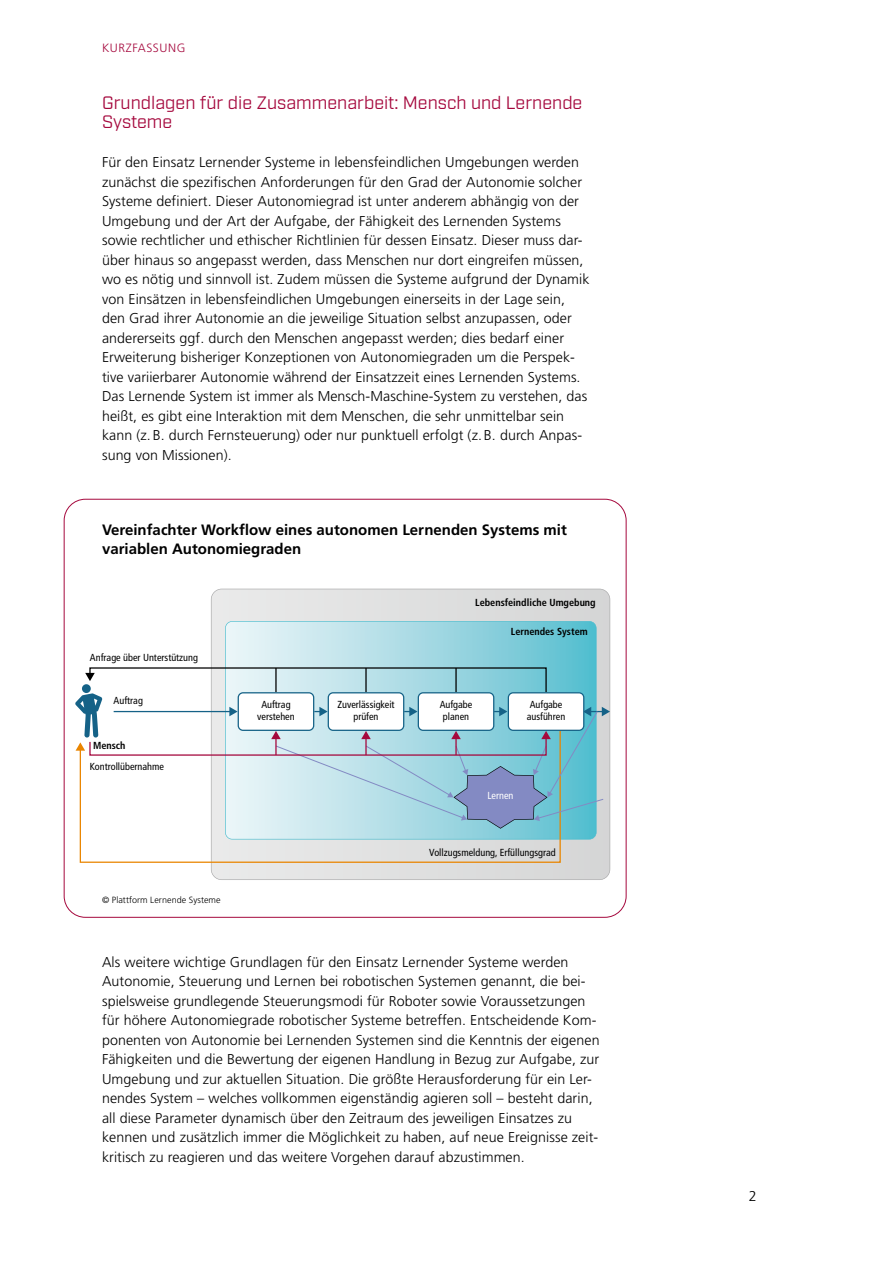
<style>
.page{position:relative;width:893px;height:1263px;background:#fff}
.page>*{position:absolute;margin:0;border:0;box-sizing:border-box;transform-origin:0 0}
.t1{font:18px/19.5px "Industry";color:#a5083d}
.t2{font:700 15px/19.5px "Frutiger";color:#000}
.t3{font:300 14.25px/19.5px "Frutiger";letter-spacing:.005em;color:#000}
.t4{font:300 12px "Frutiger CE";letter-spacing:.05em;color:#a5083d}
.t5{font:condensed 10.2px/12.3px "Frutiger";color:#000;text-align:center}
.t6{font:700 condensed 10.2px "Frutiger";color:#000}
.t7{font:condensed 10.2px "Frutiger";color:#fff}
.t8{font:300 9px "Frutiger";letter-spacing:.005em;color:#000}
</style>
<div class="page">
<svg style="left:211px;top:589px;width:399px;height:291px;background:#dddede"></svg>
<svg style="left:225px;top:621px;width:371px;height:218px;background:#a3d9e3"></svg>
<svg style="left:79px;top:829px;width:482px;height:34px"></svg>
<svg style="left:75px;top:667px;width:535px;height:162px"></svg>
<p class="t4" style="left:102px;top:41px;width:85px">KURZFASSUNG</p>
<p class="t1" style="left:102px;top:93px;width:482px">Grundlagen für die Zusammenarbeit: Mensch und Lernende<br>Systeme</p>
<p class="t3" style="left:102px;top:153px;width:489px">Für den Einsatz Lernender Systeme in lebensfeindlichen Umgebungen werden zunächst die spezifischen Anforderungen für den Grad der Autonomie solcher Systeme definiert. Dieser Autonomiegrad ist unter anderem abhängig von der Umgebung und der Art der Aufgabe, der Fähigkeit des Lernenden Systems sowie rechtlicher und ethischer Richtlinien für dessen Einsatz. Dieser muss dar&shy;über hinaus so angepasst werden, dass Menschen nur dort eingreifen müssen, wo es nötig und sinnvoll ist. Zudem müssen die Systeme aufgrund der Dynamik von Einsätzen in lebensfeindlichen Umgebungen einerseits in der Lage sein, den Grad ihrer Autonomie an die jeweilige Situation selbst anzupassen, oder andererseits ggf. durch den Menschen angepasst werden; dies bedarf einer Erweiterung bisheriger Konzeptionen von Autonomiegraden um die Perspek&shy;tive variierbarer Autonomie während der Einsatzzeit eines Lernenden Systems.<br>Das Lernende System ist immer als Mensch-Maschine-System zu verstehen, das heißt, es gibt eine Interaktion mit dem Menschen, die sehr unmittelbar sein kann (z.B. durch Fernsteuerung) oder nur punktuell erfolgt (z.B. durch Anpas&shy;sung von Missionen).</p>
<p class="t2" style="left:102px;top:520px;width:466px">Vereinfachter Workflow eines autonomen Lernenden Systems mit variablen Autonomiegraden</p>
<p class="t6" style="left:475px;top:597px;width:122px">Lebensfeindliche Umgebung</p>
<p class="t5" style="left:90px;top:651px;width:110px">Anfrage über Unterstützung</p>
<p class="t5" style="left:114px;top:694px;width:31px">Auftrag</p>
<p class="t6" style="left:93px;top:739px;width:34px">Mensch</p>
<p class="t5" style="left:90px;top:761px;width:76px">Kontrollübernahme</p>
<p class="t8" style="left:102px;top:895px;width:120px">© Plattform Lernende Systeme</p>
<p class="t6" style="left:511px;top:625px;width:78px">Lernendes System</p>
<p class="t5" style="left:257px;top:698px;width:39px">Auftrag verstehen</p>
<p class="t5" style="left:337px;top:698px;width:59px">Zuverlässigkeit prüfen</p>
<p class="t5" style="left:440px;top:698px;width:34px">Aufgabe planen</p>
<p class="t5" style="left:527px;top:698px;width:40px;text-align:left">Aufgabe ausführen</p>
<p class="t7" style="left:487px;top:790px;width:28px">Lernen</p>
<p class="t5" style="left:429px;top:846px;width:128px">Vollzugsmeldung, Erfüllungsgrad</p>
<p class="t3" style="left:102px;top:952px;width:499px">Als weitere wichtige Grundlagen für den Einsatz Lernender Systeme werden Autonomie, Steuerung und Lernen bei robotischen Systemen genannt, die bei&shy;spielsweise grundlegende Steuerungsmodi für Roboter sowie Voraussetzungen für höhere Autonomiegrade robotischer Systeme betreffen. Entscheidende Kom&shy;ponenten von Autonomie bei Lernenden Systemen sind die Kenntnis der eigenen Fähigkeiten und die Bewertung der eigenen Handlung in Bezug zur Aufgabe, zur Umgebung und zur aktuellen Situation. Die größte Herausforderung für ein Ler&shy;nendes System – welches vollkommen eigenständig agieren soll – besteht darin, all diese Parameter dynamisch über den Zeitraum des jeweiligen Einsatzes zu kennen und zusätzlich immer die Möglichkeit zu haben, auf neue Ereignisse zeit&shy;kritisch zu reagieren und das weitere Vorgehen darauf abzustimmen.</p>
<p class="t3" style="left:749px;top:1186px;width:9px">2</p>
</div>
